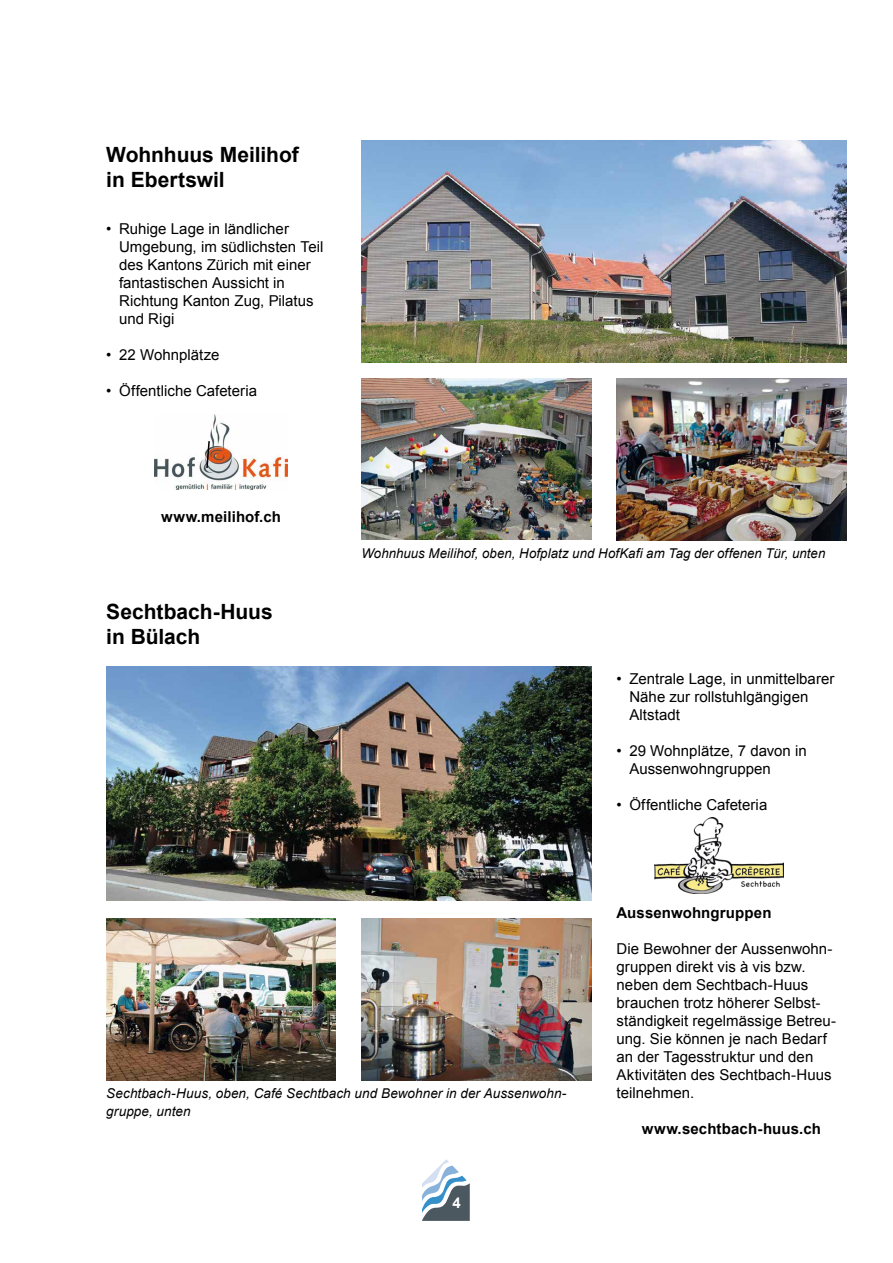
<style>
.page{position:relative;width:893px;height:1263px;background:#fff}
.page>*{position:absolute;margin:0;border:0;box-sizing:border-box;transform-origin:0 0}
.t1{font:700 21px/25.2px "Arial";color:#000}
.t2{font:15px/18px "Arial";letter-spacing:.005em;color:#000}
.t3{font:700 15px "Arial";letter-spacing:.01em;color:#000}
.t4{font:700 15px "Arial";color:#fff}
.t5{font:italic 13.5px/18px "Arial";letter-spacing:.005em;color:#000}
</style>
<div class="page">
<svg style="left:422px;top:1159px;width:48px;height:62px"></svg>
<img style="left:361px;top:140px;width:485px;height:222px">
<img style="left:106px;top:666px;width:485px;height:234px">
<img style="left:361px;top:378px;width:230px;height:162px">
<img style="left:617px;top:378px;width:229px;height:162px">
<img style="left:106px;top:918px;width:230px;height:162px">
<img style="left:361px;top:918px;width:230px;height:162px">
<img style="left:655px;top:817px;width:128px;height:76px">
<img style="left:155px;top:415px;width:133px;height:74px">
<svg style="left:205px;top:439px;width:6px;height:31px"></svg>
<h1 class="t1" style="left:106px;top:142px;width:194px">Wohnhuus Meilihof in Ebertswil</h1>
<p class="t2" style="left:119px;top:220px;width:206px;text-indent:-13px">• Ruhige Lage in ländlicher<br>Umgebung, im südlichsten Teil des Kantons Zürich mit einer fantastischen Aussicht in<br>Richtung Kanton Zug, Pilatus und Rigi</p>
<p class="t2" style="left:106px;top:346px;width:115px">• 22 Wohnplätze</p>
<p class="t2" style="left:106px;top:382px;width:152px">• Öffentliche Cafeteria</p>
<p class="t3" style="left:161px;top:508px;width:122px">www.meilihof.ch</p>
<h1 class="t1" style="left:106px;top:599px;width:168px">Sechtbach-Huus in Bülach</h1>
<p class="t5" style="left:361px;top:544px;width:465px">Wohnhuus Meilihof, oben, Hofplatz und HofKafi am Tag der offenen Tür, unten</p>
<p class="t2" style="left:629px;top:670px;width:207px;text-indent:-13px">• Zentrale Lage, in unmittelbarer<br>Nähe zur rollstuhlgängigen<br>Altstadt</p>
<p class="t2" style="left:629px;top:742px;width:179px;text-indent:-13px">• 29 Wohnplätze, 7 davon in<br>Aussenwohngruppen</p>
<p class="t2" style="left:617px;top:796px;width:152px">• Öffentliche Cafeteria</p>
<p class="t5" style="left:106px;top:1084px;width:462px">Sechtbach-Huus, oben, Café Sechtbach und Bewohner in der Aussenwohn&shy;gruppe, unten</p>
<p class="t4" style="left:453px;top:1194px;width:10px">4</p>
<p class="t3" style="left:617px;top:904px;width:156px">Aussenwohngruppen</p>
<p class="t2" style="left:617px;top:940px;width:221px">Die Bewohner der Aussenwohn&shy;gruppen direkt vis à vis bzw. neben dem Sechtbach-Huus brauchen trotz höherer Selbst&shy;ständigkeit regelmässige Betreu&shy;ung. Sie können je nach Bedarf an der Tagesstruktur und den<br>Aktivitäten des Sechtbach-Huus teilnehmen.</p>
<p class="t3" style="left:642px;top:1120px;width:181px">www.sechtbach-huus.ch</p>
</div>
